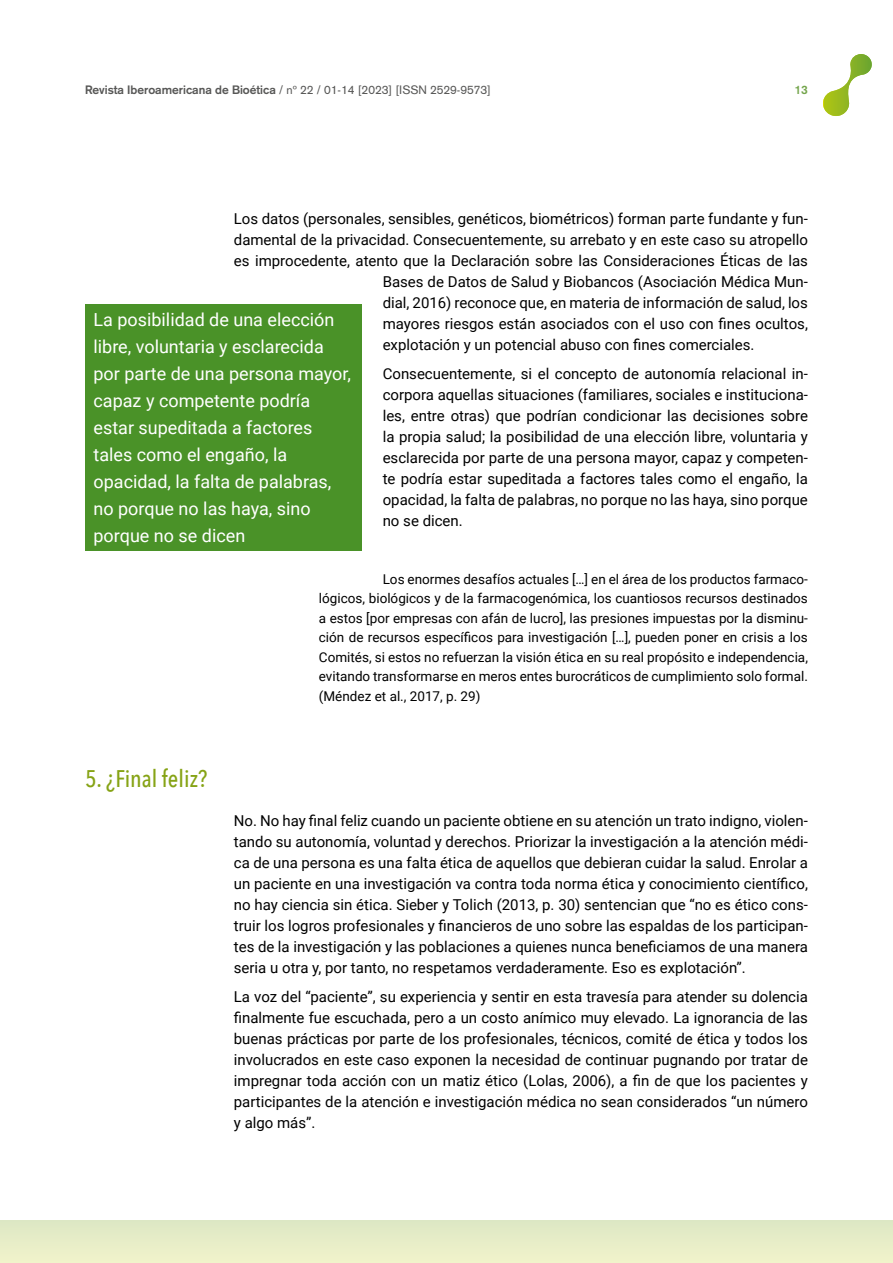
<style>
.page{position:relative;width:893px;height:1263px;background:#fff}
.page>*{position:absolute;margin:0;border:0;box-sizing:border-box;transform-origin:0 0}
.t1{font:500 24px "Avenir Next Condensed";color:#86a315}
.t2{font:18px/27px "Roboto";color:#fff}
.t3{font:15px/21px "Roboto";color:#000;text-align:justify}
.t4{font:13.5px/19.5px "Roboto";color:#000;text-align:justify}
.t5{font:12px "Akzidenz Grotesk";color:#575756}
.t6{font:700 12px "Akzidenz Grotesk";color:#74a54c}
.s1{font-weight:700}
</style>
<div class="page">
<div style="left:0;top:1220px;width:893px;height:43px;background:#e7edc8"></div>
<svg style="left:823px;top:54px;width:49px;height:62px"></svg>
<div style="left:85px;top:304px;width:276px;height:247px;background:#4a9228"></div>
<p class="t5" style="left:85px;top:83px;width:407px"><span class="s1">Revista Iberoamericana de Bioética</span> / nº 22 / 01-14 [2023] [ISSN 2529-9573]</p>
<p class="t6" style="left:795px;top:83px;width:15px">13</p>
<p class="t3" style="left:234px;top:207px;width:576px">Los datos (personales, sensibles, genéticos, biométricos) forman parte fundante y fun-</p>
<p class="t3" style="left:234px;top:228px;width:576px">damental de la privacidad. Consecuentemente, su arrebato y en este caso su atropello</p>
<p class="t3" style="left:234px;top:249px;width:576px">es improcedente, atento que la Declaración sobre las Consideraciones Éticas de las</p>
<p class="t3" style="left:383px;top:270px;width:427px">Bases de Datos de Salud y Biobancos (Asociación Médica Mun-</p>
<p class="t3" style="left:383px;top:291px;width:427px">dial, 2016) reconoce que, en materia de información de salud, los</p>
<p class="t3" style="left:383px;top:312px;width:427px">mayores riesgos están asociados con el uso con fines ocultos,</p>
<p class="t3" style="left:383px;top:333px;width:373px">explotación y un potencial abuso con fines comerciales.</p>
<p class="t3" style="left:383px;top:363px;width:427px">Consecuentemente, si el concepto de autonomía relacional in&shy;corpora aquellas situaciones (familiares, sociales e instituciona&shy;les, entre otras) que podrían condicionar las decisiones sobre la propia salud; la posibilidad de una elección libre, voluntaria y esclarecida por parte de una persona mayor, capaz y competen&shy;te podría estar supeditada a factores tales como el engaño, la opacidad, la falta de palabras, no porque no las haya, sino porque no se dicen.</p>
<p class="t2" style="left:94px;top:305px;width:259px">La posibilidad de una elección libre, voluntaria y esclarecida por parte de una persona mayor, capaz y competente podría estar supeditada a factores tales como el engaño, la opacidad, la falta de palabras, no porque no las haya, sino porque no se dicen</p>
<h1 class="t1" style="left:85px;top:764px;width:124px">5. ¿Final feliz?</h1>
<p class="t4" style="left:319px;top:569px;width:491px;text-indent:64px">Los enormes desafíos actuales […] en el área de los productos farmaco&shy;lógicos, biológicos y de la farmacogenómica, los cuantiosos recursos destinados a estos [por empresas con afán de lucro], las presiones impuestas por la disminu&shy;ción de recursos específicos para investigación […], pueden poner en crisis a los Comités, si estos no refuerzan la visión ética en su real propósito e independencia, evitando transformarse en meros entes burocráticos de cumplimiento solo formal. (Méndez et al., 2017, p. 29)</p>
<p class="t3" style="left:234px;top:809px;width:576px">No. No hay final feliz cuando un paciente obtiene en su atención un trato indigno, violen&shy;tando su autonomía, voluntad y derechos. Priorizar la investigación a la atención médi&shy;ca de una persona es una falta ética de aquellos que debieran cuidar la salud. Enrolar a un paciente en una investigación va contra toda norma ética y conocimiento científico, no hay ciencia sin ética. Sieber y Tolich (2013, p. 30) sentencian que “no es ético cons&shy;truir los logros profesionales y financieros de uno sobre las espaldas de los participan&shy;tes de la investigación y las poblaciones a quienes nunca beneficiamos de una manera seria u otra y, por tanto, no respetamos verdaderamente. Eso es explotación”.</p>
<p class="t3" style="left:234px;top:986px;width:576px">La voz del “paciente”, su experiencia y sentir en esta travesía para atender su dolencia finalmente fue escuchada, pero a un costo anímico muy elevado. La ignorancia de las buenas prácticas por parte de los profesionales, técnicos, comité de ética y todos los involucrados en este caso exponen la necesidad de continuar pugnando por tratar de impregnar toda acción con un matiz ético (Lolas, 2006), a fin de que los pacientes y participantes de la atención e investigación médica no sean considerados “un número y algo más”.</p>
</div>
